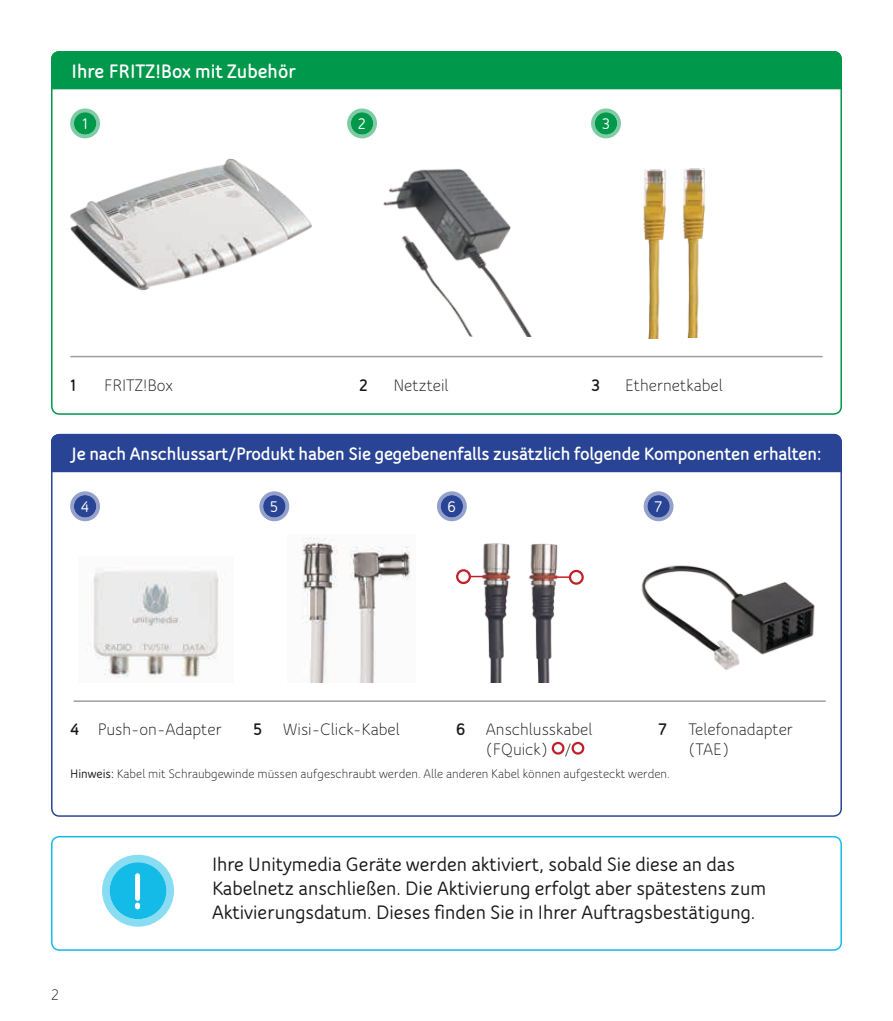
<style>
.page{position:relative;width:893px;height:1021px;background:#fff}
.page>*{position:absolute;margin:0;border:0;box-sizing:border-box;transform-origin:0 0}
.t1{font:800 55.35px "Bloom Speak OT";color:#fff}
.t2{font:700 21px/24px "Bloom Speak OT";color:#1a1918}
.t3{font:800 21px "Bloom Speak OT";color:#fff}
.t4{font:800 19.5px "Bloom Speak OT";letter-spacing:-.01em;color:#fff}
.t5{font:18px/19.5px "Bloom Speak OT";color:#1a1918;text-align:center}
.t6{font:800 18px "Bloom Speak OT";color:#1a1918}
.t7{font:700 16.65px "Bloom Speak OT";color:#fff}
.t8{font:16.5px "Bloom Speak OT";color:#1a1918}
.t9{font:13.5px "Bloom Speak OT";color:#1a1918}
.s1{font-weight:800}
.s2{font-weight:700}
</style>
<div class="page">
<img style="left:302px;top:537px;width:109px;height:145px">
<img style="left:641px;top:565px;width:174px;height:105px">
<img style="left:87px;top:570px;width:132px;height:108px">
<img style="left:529px;top:543px;width:29px;height:139px">
<img style="left:466px;top:543px;width:45px;height:139px">
<div style="left:569px;top:570px;width:15px;height:14px;border:2px solid #c12027;border-radius:50%"></div>
<svg style="left:554px;top:576px;width:17px;height:2px"></svg>
<div style="left:456px;top:569px;width:15px;height:15px;border:2px solid #c12027;border-radius:50%"></div>
<svg style="left:469px;top:575px;width:17px;height:2px"></svg>
<img style="left:70px;top:158px;width:242px;height:133px">
<img style="left:349px;top:131px;width:263px;height:206px">
<img style="left:643px;top:169px;width:23px;height:169px">
<img style="left:682px;top:168px;width:24px;height:170px">
<div style="left:51px;top:433px;width:791px;height:40px;background:#294495"></div>
<div style="left:552px;top:741px;width:12px;height:13px;border:2px solid #c12027;border-radius:50%"></div>
<div style="left:572px;top:741px;width:12px;height:13px;border:2px solid #c12027;border-radius:50%"></div>
<div style="left:74px;top:495px;width:22px;height:22px;background:#294495;border-radius:50%"></div>
<div style="left:70px;top:491px;width:30px;height:30px;border:4px solid #294495;border-radius:50%"></div>
<div style="left:647px;top:495px;width:23px;height:22px;background:#294495;border-radius:50%"></div>
<div style="left:644px;top:491px;width:29px;height:30px;border:4px solid #294495;border-radius:50%"></div>
<div style="left:263px;top:495px;width:23px;height:22px;background:#294495;border-radius:50%"></div>
<div style="left:259px;top:491px;width:30px;height:30px;border:4px solid #294495;border-radius:50%"></div>
<div style="left:441px;top:495px;width:22px;height:22px;background:#294495;border-radius:50%"></div>
<div style="left:437px;top:491px;width:30px;height:30px;border:4px solid #294495;border-radius:50%"></div>
<hr style="left:74px;top:700px;width:751px;height:2px;background:#9d9e9e">
<div style="left:51px;top:51px;width:791px;height:39px;background:#00984b"></div>
<div style="left:351px;top:112px;width:22px;height:23px;background:#00984b;border-radius:50%"></div>
<div style="left:347px;top:108px;width:30px;height:30px;border:4px solid #00984b;border-radius:50%"></div>
<div style="left:74px;top:112px;width:22px;height:23px;background:#00984b;border-radius:50%"></div>
<div style="left:70px;top:108px;width:30px;height:30px;border:4px solid #00984b;border-radius:50%"></div>
<div style="left:595px;top:112px;width:22px;height:23px;background:#00984b;border-radius:50%"></div>
<div style="left:591px;top:108px;width:30px;height:30px;border:4px solid #00984b;border-radius:50%"></div>
<hr style="left:71px;top:356px;width:751px;height:1px;background:#9d9e9e">
<div style="left:51px;top:836px;width:791px;height:114px;border:2px solid #13bbe6;border-radius:8px"></div>
<div style="left:110px;top:862px;width:56px;height:57px;background:#13bbe6;border-radius:50%"></div>
<div style="left:102px;top:854px;width:72px;height:72px;border:8px solid #13bbe6;border-radius:50%"></div>
<p class="t3" style="left:72px;top:59px;width:226px">Ihre FRITZ!Box mit Zubehör</p>
<p class="t7" style="left:82px;top:114px;width:7px">1</p>
<p class="t7" style="left:358px;top:114px;width:9px">2</p>
<p class="t7" style="left:602px;top:114px;width:10px">3</p>
<p class="t6" style="left:70px;top:374px;width:7px">1</p>
<p class="t5" style="left:104px;top:375px;width:70px">FRITZ!Box</p>
<p class="t6" style="left:359px;top:374px;width:10px">2</p>
<p class="t5" style="left:393px;top:375px;width:57px">Netzteil</p>
<p class="t6" style="left:591px;top:374px;width:10px">3</p>
<p class="t5" style="left:625px;top:375px;width:99px">Ethernetkabel</p>
<p class="t4" style="left:72px;top:442px;width:751px">Je nach Anschlussart/Produkt haben Sie gegebenenfalls zusätzlich folgende Komponenten erhalten:</p>
<p class="t7" style="left:81px;top:497px;width:10px">4</p>
<p class="t7" style="left:270px;top:497px;width:9px">5</p>
<p class="t7" style="left:447px;top:497px;width:10px">6</p>
<p class="t7" style="left:655px;top:497px;width:9px">7</p>
<p class="t5" style="left:70px;top:719px;width:153px"><span class="s1">4</span> Push-on-Adapter</p>
<p class="t5" style="left:254px;top:719px;width:148px"><span class="s1">5</span> Wisi-Click-Kabel</p>
<p class="t5" style="left:456px;top:719px;width:138px"><span class="s1">6</span> Anschlusskabel (FQuick) /</p>
<p class="t5" style="left:688px;top:719px;width:106px;text-align:left;text-indent:-30px"><span class="s1">7</span> Telefonadapter (TAE)</p>
<p class="t9" style="left:70px;top:765px;width:601px"><span class="s2">Hinweis:</span> Kabel mit Schraubgewinde müssen aufgeschraubt werden. Alle anderen Kabel können aufgesteckt werden.</p>
<p class="t8" style="left:51px;top:985px;width:9px">2</p>
<h1 class="t1" style="left:130px;top:858px;width:16px">!</h1>
<p class="t2" style="left:212px;top:852px;width:556px">Ihre Unitymedia Geräte werden aktiviert, sobald Sie diese an das<br>Kabelnetz anschließen. Die Aktivierung erfolgt aber spätestens zum<br>Aktivierungsdatum. Dieses finden Sie in Ihrer Auftragsbestätigung.</p>
</div>
